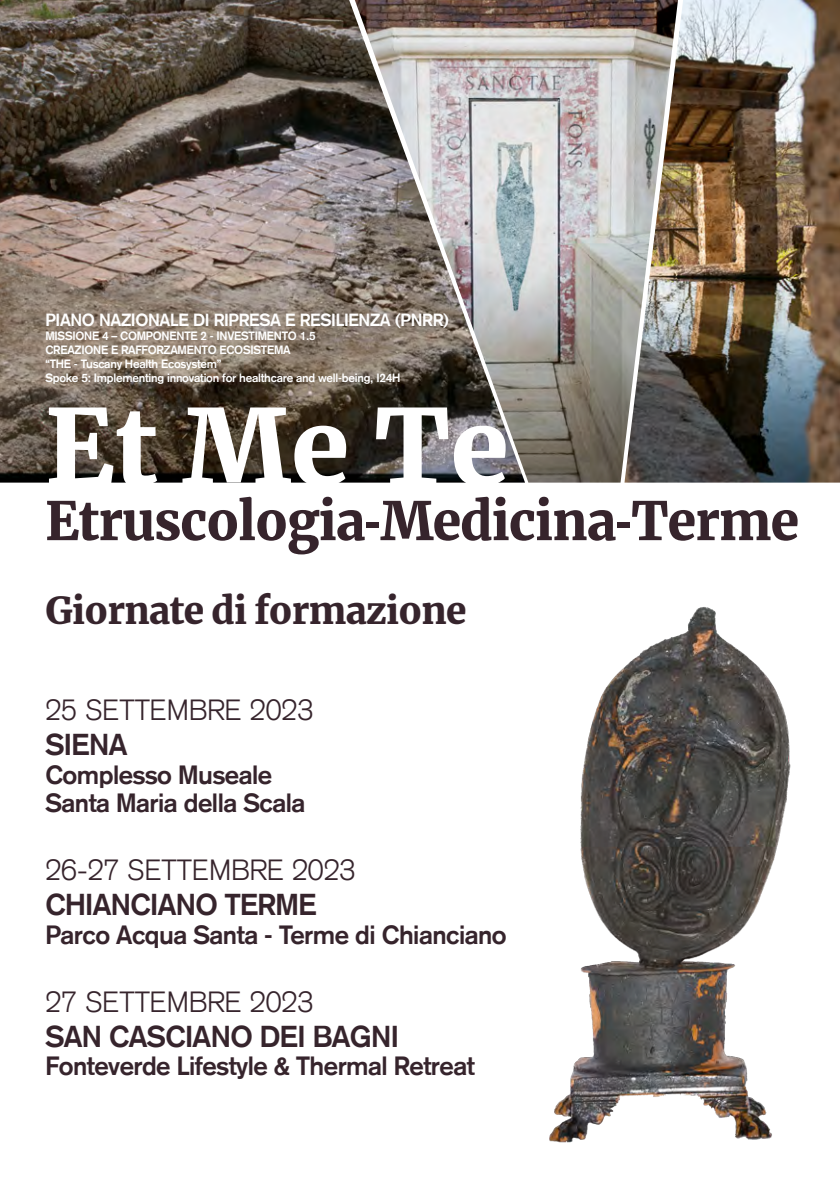
<style>
.page{position:relative;width:840px;height:1191px;background:#fff}
.page>*{position:absolute;margin:0;border:0;box-sizing:border-box;transform-origin:0 0}
.t1{font:900 105px "Merriweather";color:#fff}
.t2{font:900 53px "Merriweather";letter-spacing:-.02em;color:#36242c}
.t3{font:900 36.8px "Merriweather";letter-spacing:-.02em;color:#36242c}
.t4{font:700 29.4px "Akzidenz Grotesk CE";letter-spacing:-.02em;color:#36242c}
.t5{font:300 28.4px "Akzidenz Grotesk CE";color:#36242c}
.t6{font:700 25.8px "Akzidenz Grotesk CE";letter-spacing:-.02em;color:#36242c}
.t7{font:700 17.2px "Akzidenz Grotesk CE";letter-spacing:-.02em;color:#fff}
.t8{font:700 11.8px "Akzidenz Grotesk CE";letter-spacing:-.02em;color:#fff}
.s1{font-family:"Akzidenz Grotesk CE";font-weight:700}
</style>
<div class="page">
<img style="left:0;top:0;width:354px;height:482px">
<img style="left:549px;top:607px;width:242px;height:536px">
<img style="left:677px;top:0;width:162px;height:482px">
<img style="left:354px;top:0;width:323px;height:482px">
<p class="t7" style="left:45px;top:309px;width:405px">PIANO NAZIONALE DI RIPRESA E RESILIENZA (PNRR)</p>
<p class="t8" style="left:45px;top:328px;width:271px">MISSIONE 4 – COMPONENTE 2 - INVESTIMENTO 1.5</p>
<p class="t8" style="left:45px;top:342px;width:246px">CREAZIONE E RAFFORZAMENTO ECOSISTEMA</p>
<p class="t8" style="left:45px;top:356px;width:177px">“THE - Tuscany Health Ecosystem”</p>
<p class="t8" style="left:45px;top:371px;width:356px">Spoke 5: Implementing innovation for healthcare and well-being, I24H</p>
<p class="t1" style="left:45px;top:374px;width:464px">Et Me Te</p>
<p class="t2" style="left:45px;top:484px;width:754px">Etruscologia<span class="s1">-</span>Medicina<span class="s1">-</span>Terme</p>
<p class="t3" style="left:45px;top:584px;width:422px">Giornate di formazione</p>
<p class="t5" style="left:45px;top:691px;width:269px">25 SETTEMBRE 2023</p>
<p class="t4" style="left:45px;top:727px;width:83px">SIENA</p>
<p class="t6" style="left:45px;top:758px;width:228px">Complesso Museale</p>
<p class="t6" style="left:45px;top:787px;width:261px">Santa Maria della Scala</p>
<p class="t5" style="left:45px;top:851px;width:311px">26-27 SETTEMBRE 2023</p>
<p class="t4" style="left:45px;top:887px;width:272px">CHIANCIANO TERME</p>
<p class="t6" style="left:45px;top:918px;width:462px">Parco Acqua Santa - Terme di Chianciano</p>
<p class="t5" style="left:45px;top:983px;width:269px">27 SETTEMBRE 2023</p>
<p class="t4" style="left:45px;top:1018px;width:355px">SAN CASCIANO DEI BAGNI</p>
<p class="t6" style="left:45px;top:1050px;width:430px">Fonteverde Lifestyle &amp; Thermal Retreat</p>
</div>
